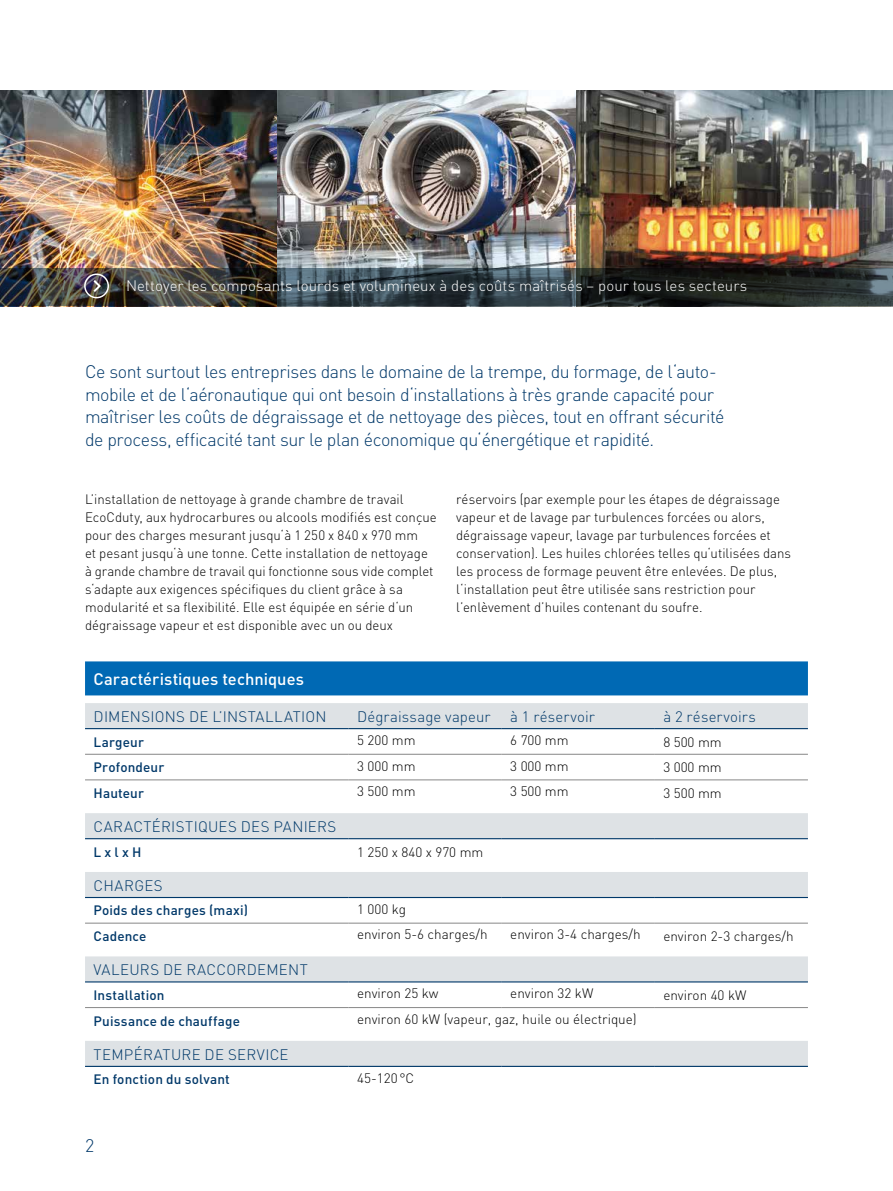
<style>
.page{position:relative;width:893px;height:1191px;background:#fff}
.page>*{position:absolute;margin:0;border:0;box-sizing:border-box;transform-origin:0 0}
.t1{font:300 18px/22.5px "DIN Pro";letter-spacing:-.025em;color:#003869}
.t2{font:500 16.5px "DIN Pro";color:#fff}
.t3{font:300 15px "DIN Pro";letter-spacing:.015em;color:#003869}
.t4{font:300 15px "DIN Pro";letter-spacing:.005em;color:#fff}
.t5{font:300 13.5px/18px "DIN Pro";color:#000}
.t6{font:500 13.5px "DIN Pro";letter-spacing:.01em;color:#003869}
</style>
<div class="page">
<img style="left:0;top:90px;width:893px;height:178px">
<svg style="left:0;top:268px;width:893px;height:38px;background:#32393a"></svg>
<div style="left:85px;top:661px;width:723px;height:34px;background:#0069b4"></div>
<svg style="left:85px;top:703px;width:723px;height:362px"></svg>
<hr style="left:85px;top:754px;width:264px;height:1px;background:#878787">
<hr style="left:655px;top:754px;width:153px;height:1px;background:#878787">
<hr style="left:85px;top:779px;width:264px;height:1px;background:#878787">
<hr style="left:655px;top:779px;width:153px;height:1px;background:#878787">
<hr style="left:85px;top:922px;width:264px;height:1px;background:#878787">
<hr style="left:655px;top:922px;width:153px;height:1px;background:#878787">
<hr style="left:85px;top:1007px;width:264px;height:1px;background:#878787">
<hr style="left:655px;top:1007px;width:153px;height:1px;background:#878787">
<hr style="left:85px;top:728px;width:264px;height:1px;background:#003869">
<hr style="left:349px;top:728px;width:153px;height:1px;background:#003869">
<hr style="left:502px;top:728px;width:153px;height:1px;background:#003869">
<hr style="left:655px;top:728px;width:153px;height:1px;background:#003869">
<hr style="left:85px;top:897px;width:264px;height:1px;background:#003869">
<hr style="left:349px;top:897px;width:153px;height:1px;background:#003869">
<hr style="left:502px;top:897px;width:153px;height:1px;background:#003869">
<hr style="left:655px;top:897px;width:153px;height:1px;background:#003869">
<hr style="left:85px;top:981px;width:264px;height:1px;background:#003869">
<hr style="left:349px;top:981px;width:153px;height:1px;background:#003869">
<hr style="left:502px;top:981px;width:153px;height:1px;background:#003869">
<hr style="left:655px;top:981px;width:153px;height:1px;background:#003869">
<hr style="left:85px;top:1065px;width:264px;height:2px;background:#003869">
<hr style="left:349px;top:1065px;width:153px;height:2px;background:#003869">
<hr style="left:502px;top:1065px;width:153px;height:2px;background:#003869">
<hr style="left:655px;top:1065px;width:153px;height:2px;background:#003869">
<hr style="left:349px;top:754px;width:153px;height:1px;background:#878787">
<hr style="left:502px;top:754px;width:153px;height:1px;background:#878787">
<hr style="left:349px;top:779px;width:153px;height:1px;background:#878787">
<hr style="left:502px;top:779px;width:153px;height:1px;background:#878787">
<hr style="left:349px;top:922px;width:153px;height:1px;background:#878787">
<hr style="left:502px;top:922px;width:153px;height:1px;background:#878787">
<hr style="left:349px;top:1007px;width:153px;height:1px;background:#878787">
<hr style="left:502px;top:1007px;width:153px;height:1px;background:#878787">
<hr style="left:85px;top:838px;width:264px;height:1px;background:#003869">
<hr style="left:349px;top:838px;width:153px;height:1px;background:#003869">
<hr style="left:502px;top:838px;width:153px;height:1px;background:#003869">
<hr style="left:655px;top:838px;width:153px;height:1px;background:#003869">
<svg style="left:84px;top:273px;width:25px;height:25px"></svg>
<p class="t4" style="left:126px;top:274px;width:623px">Nettoyer les composants lourds et volumineux à des coûts maîtrisés – pour tous les secteurs</p>
<p class="t1" style="left:85px;top:359px;width:641px">Ce sont surtout les entreprises dans le domaine de la trempe, du formage, de l‘auto&shy;mobile et de l‘aéronautique qui ont besoin d‘installations à très grande capacité pour maîtriser les coûts de dégraissage et de nettoyage des pièces, tout en offrant sécurité de process, efficacité tant sur le plan économique qu‘énergétique et rapidité.</p>
<p class="t5" style="left:456px;top:489px;width:336px">réservoirs (par exemple pour les étapes de dégraissage vapeur et de lavage par turbulences forcées ou alors, dégraissage vapeur, lavage par turbulences forcées et conservation). Les huiles chlorées telles qu‘utilisées dans les process de formage peuvent être enlevées. De plus, l‘installation peut être utilisée sans restriction pour l’enlèvement d’huiles contenant du soufre.</p>
<p class="t5" style="left:85px;top:489px;width:353px">L’installation de nettoyage à grande chambre de travail EcoCduty, aux hydrocarbures ou alcools modifiés est conçue pour des charges mesurant jusqu‘à 1 250 x 840 x 970 mm<br>et pesant jusqu‘à une tonne. Cette installation de nettoyage à grande chambre de travail qui fonctionne sous vide complet s‘adapte aux exigences spécifiques du client grâce à sa modularité et sa flexibilité. Elle est équipée en série d‘un dégraissage vapeur et est disponible avec un ou deux</p>
<p class="t2" style="left:94px;top:665px;width:212px">Caractéristiques techniques</p>
<p class="t3" style="left:94px;top:705px;width:235px">DIMENSIONS DE L’INSTALLATION</p>
<p class="t3" style="left:357px;top:705px;width:135px">Dégraissage vapeur</p>
<p class="t3" style="left:510px;top:705px;width:86px">à 1 réservoir</p>
<p class="t3" style="left:663px;top:705px;width:94px">à 2 réservoirs</p>
<p class="t6" style="left:94px;top:731px;width:52px">Largeur</p>
<p class="t5" style="left:357px;top:730px;width:60px">5 200 mm</p>
<p class="t5" style="left:510px;top:730px;width:60px">6 700 mm</p>
<p class="t5" style="left:663px;top:731px;width:60px">8 500 mm</p>
<p class="t6" style="left:94px;top:756px;width:72px">Profondeur</p>
<p class="t5" style="left:357px;top:755px;width:60px">3 000 mm</p>
<p class="t5" style="left:510px;top:755px;width:60px">3 000 mm</p>
<p class="t5" style="left:663px;top:757px;width:60px">3 000 mm</p>
<p class="t6" style="left:94px;top:782px;width:52px">Hauteur</p>
<p class="t5" style="left:357px;top:781px;width:60px">3 500 mm</p>
<p class="t5" style="left:510px;top:781px;width:60px">3 500 mm</p>
<p class="t5" style="left:663px;top:783px;width:60px">3 500 mm</p>
<p class="t3" style="left:94px;top:815px;width:244px">CARACTÉRISTIQUES DES PANIERS</p>
<p class="t6" style="left:94px;top:841px;width:49px">L x l x H</p>
<p class="t5" style="left:357px;top:841px;width:128px">1 250 x 840 x 970 mm</p>
<p class="t3" style="left:94px;top:873px;width:71px">CHARGES</p>
<p class="t6" style="left:94px;top:899px;width:156px">Poids des charges (maxi)</p>
<p class="t5" style="left:357px;top:898px;width:51px">1 000 kg</p>
<p class="t6" style="left:94px;top:925px;width:54px">Cadence</p>
<p class="t5" style="left:357px;top:924px;width:132px">environ 5-6 charges/h</p>
<p class="t5" style="left:510px;top:924px;width:132px">environ 3-4 charges/h</p>
<p class="t5" style="left:663px;top:926px;width:132px">environ 2-3 charges/h</p>
<p class="t3" style="left:94px;top:958px;width:216px">VALEURS DE RACCORDEMENT</p>
<p class="t6" style="left:94px;top:984px;width:72px">Installation</p>
<p class="t5" style="left:357px;top:983px;width:83px">environ 25 kw</p>
<p class="t5" style="left:510px;top:983px;width:85px">environ 32 kW</p>
<p class="t5" style="left:663px;top:985px;width:85px">environ 40 kW</p>
<p class="t6" style="left:94px;top:1009px;width:148px">Puissance de chauffage</p>
<p class="t5" style="left:357px;top:1008px;width:281px">environ 60 kW (vapeur, gaz, huile ou électrique)</p>
<p class="t3" style="left:94px;top:1042px;width:196px">TEMPÉRATURE DE SERVICE</p>
<p class="t6" style="left:94px;top:1068px;width:138px">En fonction du solvant</p>
<p class="t5" style="left:357px;top:1067px;width:59px">45-120°C</p>
<h1 class="t1" style="left:85px;top:1133px;width:11px">2</h1>
</div>
